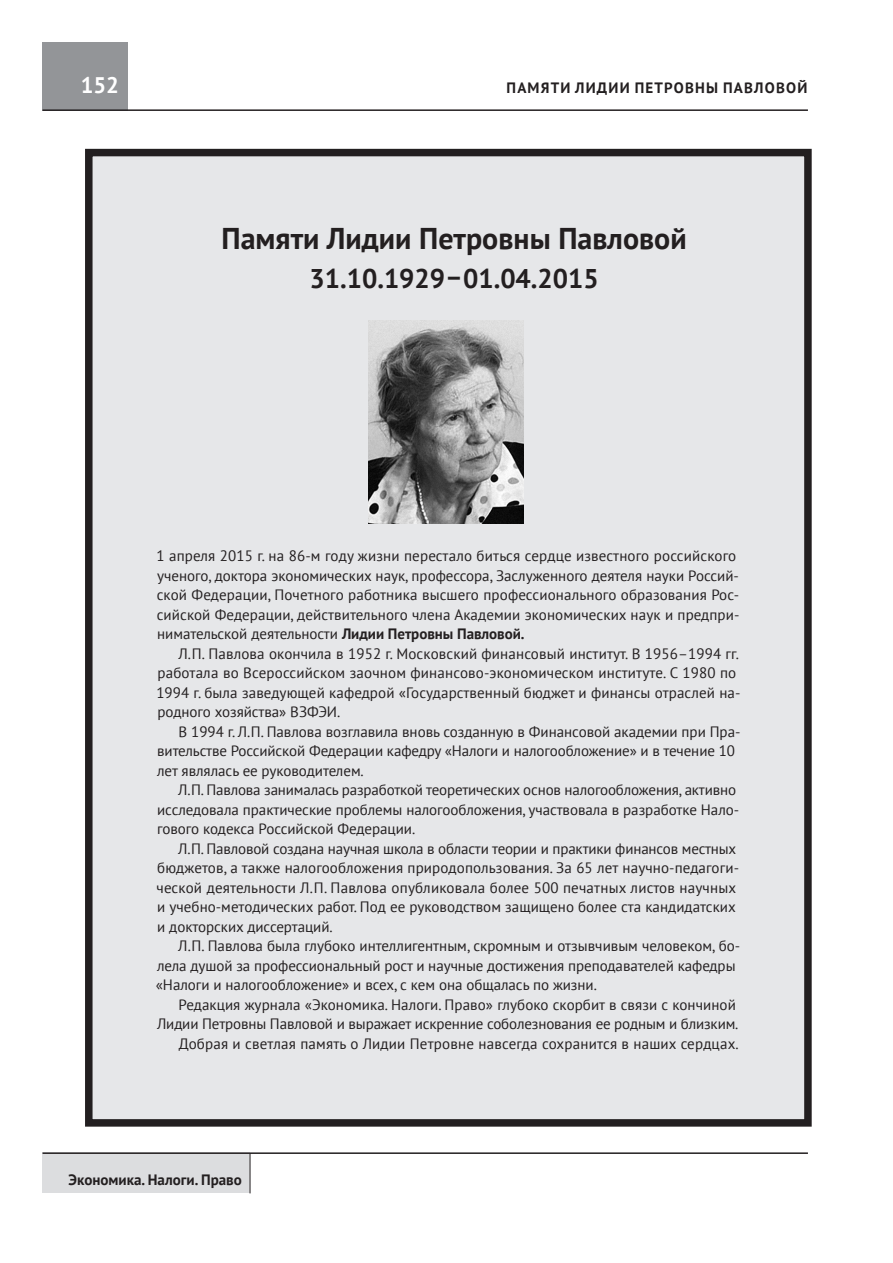
<style>
.page{position:relative;width:893px;height:1263px;background:#fff}
.page>*{position:absolute;margin:0;border:0;box-sizing:border-box;transform-origin:0 0}
.t1{font:700 30px "PT Sans";color:#231f20}
.t2{font:700 27px "PT Sans";color:#231f20}
.t3{font:700 22.5px "PT Sans";color:#fff}
.t4{font:15px/19.5px "PT Sans";letter-spacing:-.005em;color:#231f20}
.t5{font:700 15px "PT Sans";letter-spacing:.08em;color:#231f20}
.t6{font:700 15px "PT Sans";color:#231f20}
.s1{font-weight:700}
</style>
<div class="page">
<div style="left:43px;top:1152px;width:207px;height:41px;background:#dcdddf"></div>
<hr style="left:250px;top:1153px;width:1px;height:40px;background:#231f20">
<div style="left:43px;top:43px;width:85px;height:68px;background:#939598"></div>
<hr style="left:43px;top:109px;width:765px;height:2px;background:#231f20">
<hr style="left:43px;top:1152px;width:765px;height:2px;background:#231f20">
<div style="left:89px;top:153px;width:719px;height:970px;background:#e6e7e9"></div>
<div style="left:85px;top:149px;width:727px;height:977px;border:8px solid #231f20"></div>
<img style="left:369px;top:320px;width:155px;height:203px">
<h3 class="t3" style="left:81px;top:70px;width:40px">152</h3>
<p class="t5" style="left:507px;top:78px;width:302px">ПАМЯТИ ЛИДИИ ПЕТРОВНЫ ПАВЛОВОЙ</p>
<h1 class="t1" style="left:222px;top:219px;width:467px">Памяти Лидии Петровны Павловой</h1>
<h2 class="t2" style="left:309px;top:261px;width:291px">31.10.1929–01.04.2015</h2>
<p class="t4" style="left:156px;top:546px;width:585px">1 апреля 2015 г. на 86-м году жизни перестало биться сердце известного российского ученого, доктора экономических наук, профессора, Заслуженного деятеля науки Россий&shy;ской Федерации, Почетного работника высшего профессионального образования Рос&shy;сийской Федерации, действительного члена Академии экономических наук и предпри&shy;нимательской деятельности <span class="s1">Лидии Петровны Павловой.</span></p>
<p class="t4" style="left:156px;top:643px;width:586px;text-indent:22px">Л.П. Павлова окончила в 1952 г. Московский финансовый институт. В 1956–1994 гг. работала во Всероссийском заочном финансово-экономическом институте. С 1980 по 1994 г. была заведующей кафедрой «Государственный бюджет и финансы отраслей на&shy;родного хозяйства» ВЗФЭИ.</p>
<p class="t4" style="left:157px;top:721px;width:585px;text-indent:22px">В 1994 г. Л.П. Павлова возглавила вновь созданную в Финансовой академии при Пра&shy;вительстве Российской Федерации кафедру «Налоги и налогообложение» и в течение 10 лет являлась ее руководителем.</p>
<p class="t4" style="left:157px;top:780px;width:584px;text-indent:21px">Л.П. Павлова занималась разработкой теоретических основ налогообложения, активно исследовала практические проблемы налогообложения, участвовала в разработке Нало&shy;гового кодекса Российской Федерации.</p>
<p class="t4" style="left:156px;top:838px;width:584px;text-indent:22px">Л.П. Павловой создана научная школа в области теории и практики финансов местных бюджетов, а также налогообложения природопользования. За 65 лет научно-педагоги&shy;ческой деятельности Л.П. Павлова опубликовала более 500 печатных листов научных и учебно-методических работ. Под ее руководством защищено более ста кандидатских и докторских диссертаций.</p>
<p class="t4" style="left:156px;top:936px;width:586px;text-indent:22px">Л.П. Павлова была глубоко интеллигентным, скромным и отзывчивым человеком, бо&shy;лела душой за профессиональный рост и научные достижения преподавателей кафедры «Налоги и налогообложение» и всех, с кем она общалась по жизни.</p>
<p class="t4" style="left:157px;top:994px;width:583px;text-align:right">Редакция журнала «Экономика. Налоги. Право» глубоко скорбит в связи с кончиной<br>Лидии Петровны Павловой и выражает искренние соболезнования ее родным и близким.<br>Добрая и светлая память о Лидии Петровне навсегда сохранится в наших сердцах.</p>
<p class="t6" style="left:69px;top:1170px;width:175px">Экономика. Налоги. Право</p>
</div>
